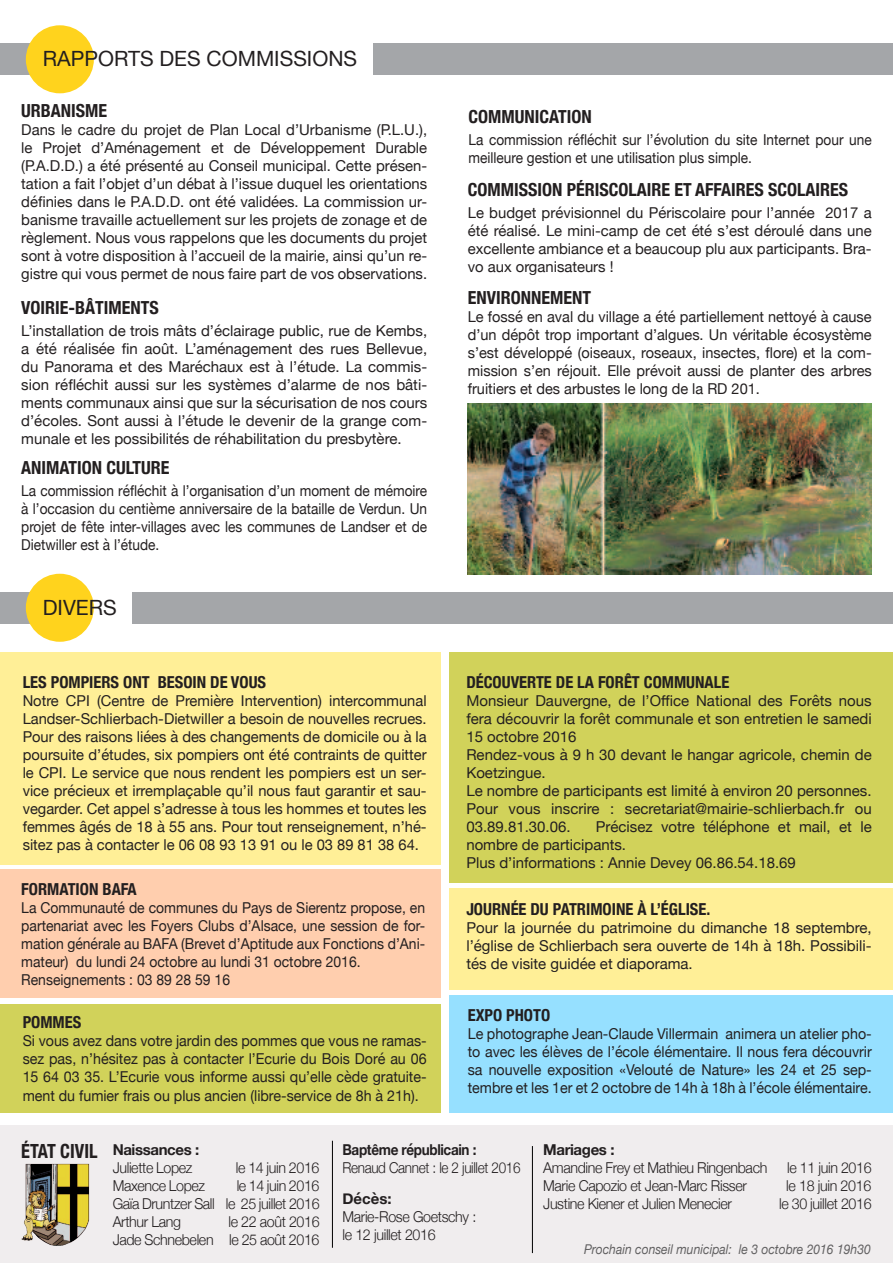
<style>
.page{position:relative;width:893px;height:1263px;background:#fff}
.page>*{position:absolute;margin:0;border:0;box-sizing:border-box;transform-origin:0 0}
.t1{font:21px "Helvetica Neue";color:#231f20}
.t2{font:700 condensed 19.5px "Helvetica Neue";color:#231f20;scale:.94 1}
.t3{font:700 condensed 18px "Helvetica Neue";color:#231f20}
.t4{font:700 condensed 16.5px "Helvetica Neue";color:#231f20}
.t5{font:15px/18px "Helvetica Neue";color:#231f20;text-align:justify}
.t6{font:15px/18px "Helvetica Neue";color:#231f20;text-align:justify;scale:.95 1}
.t7{font:300 15px "Helvetica Neue";letter-spacing:-.025em;color:#231f20;scale:.95 1}
.t8{font:15px/18px "Helvetica Neue";color:#231f20;text-align:justify;scale:.91 1}
.t9{font:15px/18px "Helvetica Neue";color:#231f20;text-align:justify;scale:.93 1}
.t10{font:300 15px "Helvetica Neue";letter-spacing:-.025em;color:#231f20;scale:.9 1}
.t11{font:700 15px "Helvetica Neue";letter-spacing:-.025em;color:#231f20}
.t12{font:700 15px "Helvetica Neue";letter-spacing:-.025em;color:#231f20;scale:.9 1}
.t13{font:italic 13.5px "Helvetica Neue";color:#616061;scale:.9 1}
</style>
<div class="page">
<div style="left:0;top:1004px;width:440px;height:109px;background:#d1d25a"></div>
<div style="left:450px;top:995px;width:443px;height:118px;background:#96e0ff"></div>
<div style="left:0;top:869px;width:440px;height:129px;background:#ffceae"></div>
<div style="left:0;top:652px;width:440px;height:212px;background:#ffef97"></div>
<div style="left:0;top:43px;width:39px;height:32px;background:#a4a6a9"></div>
<div style="left:373px;top:43px;width:520px;height:32px;background:#a4a6a9"></div>
<div style="left:26px;top:25px;width:68px;height:68px;background:#ffd31d;border-radius:50%"></div>
<div style="left:0;top:592px;width:39px;height:32px;background:#a4a6a9"></div>
<div style="left:133px;top:592px;width:760px;height:32px;background:#a4a6a9"></div>
<div style="left:26px;top:574px;width:68px;height:68px;background:#ffd31d;border-radius:50%"></div>
<div style="left:450px;top:652px;width:443px;height:230px;background:#d1d25a"></div>
<div style="left:450px;top:888px;width:443px;height:102px;background:#ffef97"></div>
<img style="left:468px;top:404px;width:404px;height:170px">
<div style="left:0;top:1126px;width:893px;height:137px;background:#f0edee"></div>
<img style="left:21px;top:1163px;width:69px;height:83px">
<hr style="left:332px;top:1141px;width:1px;height:107px;background:#000">
<hr style="left:532px;top:1146px;width:1px;height:107px;background:#000">
<p class="t1" style="left:43px;top:44px;width:316px">RAPPORTS DES COMMISSIONS</p>
<p class="t3" style="left:21px;top:96px;width:88px">URBANISME</p>
<p class="t5" style="left:21px;top:122px;width:407px">Dans le cadre du projet de Plan Local d’Urbanisme (P.L.U.), le Projet d’Aménagement et de Développement Durable (P.A.D.D.) a été présenté au Conseil municipal. Cette présen&shy;tation a fait l’objet d’un débat à l’issue duquel les orientations définies dans le P.A.D.D. ont été validées. La commission ur&shy;banisme travaille actuellement sur les projets de zonage et de règlement. Nous vous rappelons que les documents du projet sont à votre disposition à l’accueil de la mairie, ainsi qu’un re&shy;gistre qui vous permet de nous faire part de vos observations.</p>
<p class="t3" style="left:21px;top:292px;width:139px">VOIRIE-BÂTIMENTS</p>
<p class="t5" style="left:21px;top:322px;width:407px">L’installation de trois mâts d’éclairage public, rue de Kembs, a été réalisée fin août. L’aménagement des rues Bellevue, du Panorama et des Maréchaux est à l’étude. La commis&shy;sion réfléchit aussi sur les systèmes d’alarme de nos bâti&shy;ments communaux ainsi que sur la sécurisation de nos cours d’écoles. Sont aussi à l’étude le devenir de la grange com&shy;munale et les possibilités de réhabilitation du presbytère.</p>
<p class="t3" style="left:21px;top:453px;width:150px">ANIMATION CULTURE</p>
<p class="t8" style="left:21px;top:483px;width:448px">La commission réfléchit à l’organisation d’un moment de mémoire à l’occasion du centième anniversaire de la bataille de Verdun. Un projet de fête inter-villages avec les communes de Landser et de Dietwiller est à l’étude.</p>
<p class="t1" style="left:43px;top:592px;width:75px">DIVERS</p>
<p class="t4" style="left:23px;top:668px;width:245px">LES POMPIERS ONT BESOIN DE VOUS</p>
<p class="t5" style="left:23px;top:692px;width:405px">Notre CPI (Centre de Première Intervention) intercommunal Landser-Schlierbach-Dietwiller a besoin de nouvelles recrues.<br>Pour des raisons liées à des changements de domicile ou à la poursuite d’études, six pompiers ont été contraints de quitter le CPI. Le service que nous rendent les pompiers est un ser&shy;vice précieux et irremplaçable qu’il nous faut garantir et sau&shy;vegarder. Cet appel s’adresse à tous les hommes et toutes les femmes âgés de 18 à 55 ans. Pour tout renseignement, n’hé&shy;sitez pas à contacter le 06 08 93 13 91 ou le 03 89 81 38 64.</p>
<p class="t4" style="left:21px;top:875px;width:117px">FORMATION BAFA</p>
<p class="t9" style="left:21px;top:899px;width:436px">La Communauté de communes du Pays de Sierentz propose, en partenariat avec les Foyers Clubs d’Alsace, une session de for&shy;mation générale au BAFA (Brevet d’Aptitude aux Fonctions d’Ani&shy;mateur) du lundi 24 octobre au lundi 31 octobre 2016.</p>
<p class="t9" style="left:21px;top:971px;width:226px">Renseignements : 03 89 28 59 16</p>
<p class="t3" style="left:468px;top:101px;width:125px">COMMUNICATION</p>
<p class="t8" style="left:468px;top:131px;width:445px">La commission réfléchit sur l’évolution du site Internet pour une meilleure gestion et une utilisation plus simple.</p>
<p class="t3" style="left:468px;top:175px;width:382px">COMMISSION PÉRISCOLAIRE ET AFFAIRES SCOLAIRES</p>
<p class="t5" style="left:468px;top:205px;width:405px">Le budget prévisionnel du Périscolaire pour l’année 2017 a été réalisé. Le mini-camp de cet été s’est déroulé dans une excellente ambiance et a beaucoup plu aux participants. Bra&shy;vo aux organisateurs !</p>
<p class="t3" style="left:468px;top:283px;width:125px">ENVIRONNEMENT</p>
<p class="t5" style="left:468px;top:309px;width:405px">Le fossé en aval du village a été partiellement nettoyé à cause d’un dépôt trop important d’algues. Un véritable écosystème s’est développé (oiseaux, roseaux, insectes, flore) et la com&shy;mission s’en réjouit. Elle prévoit aussi de planter des arbres fruitiers et des arbustes le long de la RD 201.</p>
<p class="t4" style="left:466px;top:668px;width:265px">DÉCOUVERTE DE LA FORÊT COMMUNALE</p>
<p class="t5" style="left:466px;top:692px;width:407px">Monsieur Dauvergne, de l’Office National des Forêts nous fera découvrir la forêt communale et son entretien le samedi 15 octobre 2016</p>
<p class="t5" style="left:466px;top:746px;width:407px">Rendez-vous à 9 h 30 devant le hangar agricole, chemin de<br>Koetzingue.</p>
<p class="t5" style="left:466px;top:782px;width:407px">Le nombre de participants est limité à environ 20 personnes.</p>
<p class="t5" style="left:466px;top:800px;width:407px">Pour vous inscrire : secretariat@mairie-schlierbach.fr ou<br>03.89.81.30.06.</p>
<p class="t5" style="left:466px;top:818px;width:407px;text-indent:129px">Précisez votre téléphone et mail, et le nombre de participants.</p>
<p class="t5" style="left:466px;top:854px;width:331px">Plus d’informations : Annie Devey 06.86.54.18.69</p>
<p class="t4" style="left:466px;top:896px;width:246px">JOURNÉE DU PATRIMOINE À L’ÉGLISE.</p>
<p class="t5" style="left:466px;top:920px;width:407px">Pour la journée du patrimoine du dimanche 18 septembre, l’église de Schlierbach sera ouverte de 14h à 18h. Possibili&shy;tés de visite guidée et diaporama.</p>
<p class="t4" style="left:468px;top:1001px;width:84px">EXPO PHOTO</p>
<p class="t6" style="left:468px;top:1025px;width:427px">Le photographe Jean-Claude Villermain animera un atelier pho&shy;to avec les élèves de l’école élémentaire. Il nous fera découvrir sa nouvelle exposition «Velouté de Nature» les 24 et 25 sep&shy;tembre et les 1er et 2 octobre de 14h à 18h à l’école élémentaire.</p>
<p class="t4" style="left:23px;top:1009px;width:60px">POMMES</p>
<p class="t6" style="left:23px;top:1033px;width:427px">Si vous avez dans votre jardin des pommes que vous ne ramas&shy;sez pas, n’hésitez pas à contacter l’Ecurie du Bois Doré au 06<br>15 64 03 35. L’Ecurie vous informe aussi qu’elle cède gratuite&shy;ment du fumier frais ou plus ancien (libre-service de 8h à 21h).</p>
<p class="t12" style="left:342px;top:1138px;width:150px">Baptême républicain :</p>
<p class="t10" style="left:342px;top:1156px;width:199px">Renaud Cannet : le 2 juillet 2016</p>
<p class="t11" style="left:342px;top:1187px;width:51px">Décès:</p>
<p class="t7" style="left:342px;top:1205px;width:142px">Marie-Rose Goetschy :</p>
<p class="t7" style="left:342px;top:1223px;width:100px">le 12 juillet 2016</p>
<p class="t2" style="left:21px;top:1135px;width:83px">ÉTAT CIVIL</p>
<p class="t11" style="left:113px;top:1138px;width:88px">Naissances :</p>
<p class="t7" style="left:113px;top:1156px;width:86px">Juliette Lopez</p>
<p class="t7" style="left:236px;top:1156px;width:89px">le 14 juin 2016</p>
<p class="t7" style="left:113px;top:1174px;width:99px">Maxence Lopez</p>
<p class="t7" style="left:237px;top:1174px;width:89px">le 14 juin 2016</p>
<p class="t7" style="left:113px;top:1192px;width:219px">Gaïa Druntzer Sall le 25 juillet 2016</p>
<p class="t7" style="left:113px;top:1210px;width:73px">Arthur Lang</p>
<p class="t7" style="left:229px;top:1210px;width:97px">le 22 août 2016</p>
<p class="t7" style="left:113px;top:1228px;width:219px">Jade Schnebelen le 25 août 2016</p>
<p class="t11" style="left:543px;top:1138px;width:73px">Mariages :</p>
<p class="t7" style="left:543px;top:1156px;width:237px">Amandine Frey et Mathieu Ringenbach</p>
<p class="t7" style="left:787px;top:1156px;width:90px">le 11 juin 2016</p>
<p class="t7" style="left:543px;top:1174px;width:216px">Marie Capozio et Jean-Marc Risser</p>
<p class="t7" style="left:786px;top:1174px;width:91px">le 18 juin 2016</p>
<p class="t7" style="left:543px;top:1192px;width:200px">Justine Kiener et Julien Menecier</p>
<p class="t7" style="left:779px;top:1192px;width:99px">le 30 juillet 2016</p>
<p class="t13" style="left:584px;top:1239px;width:320px">Prochain conseil municipal: le 3 octobre 2016 19h30</p>
</div>
